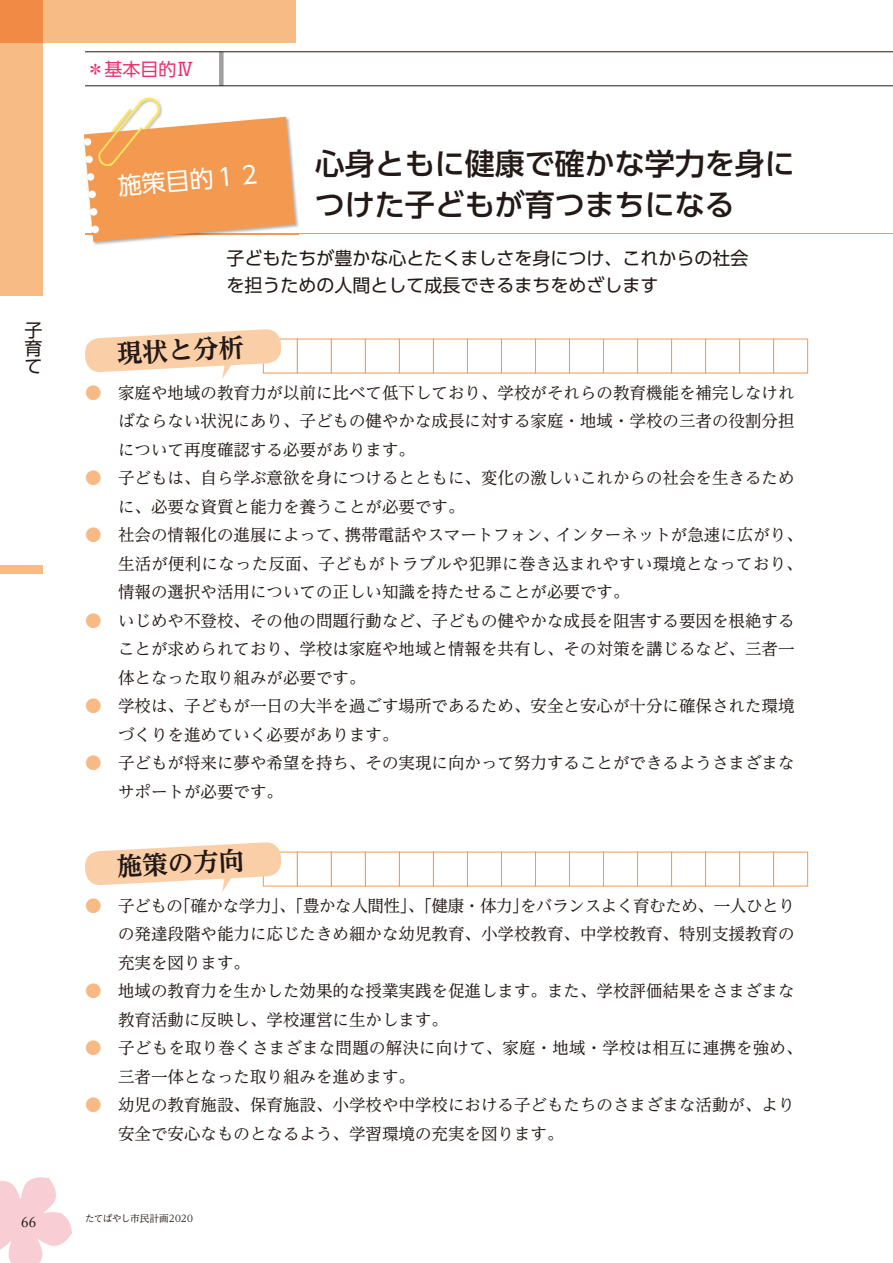
<style>
.page{position:relative;width:893px;height:1263px;background:#fff}
.page>*{position:absolute;margin:0;border:0;box-sizing:border-box;transform-origin:0 0}
.t1{font:500 30px/40.5px "UD Shin Go Pro";color:#231916}
.t2{font:700 25.5px "UD Reimin Pro";color:#231916}
.t3{font:24px "UD Shin Go Pro";color:#fff}
.t4{font:18px/18px "UD Shin Go Pro";color:#231916}
.t5{font:18px "UD Shin Go Pro";color:#e7346e}
.t6{font:16.5px "UD Reimin Pro";color:#231916}
.t7{font:16.5px "UD Reimin Pro";letter-spacing:-.02em;color:#231916}
.t8{font:15px "Adobe Caslon Pro";color:#231916}
.t9{font:9.6px "UD Reimin Pro";color:#231916}
.s1{color:#f7ba85}
</style>
<div class="page">
<hr style="left:85px;top:233px;width:808px;height:1px;background:#f39a50">
<img style="left:93px;top:188px;width:206px;height:57px">
<svg style="left:84px;top:97px;width:211px;height:145px"></svg>
<div style="left:297px;top:339px;width:35px;height:34px;background:#fff;border:1px solid #f39a50"></div>
<div style="left:331px;top:339px;width:35px;height:34px;background:#fff;border:1px solid #f39a50"></div>
<div style="left:365px;top:339px;width:35px;height:34px;background:#fff;border:1px solid #f39a50"></div>
<div style="left:399px;top:339px;width:35px;height:34px;background:#fff;border:1px solid #f39a50"></div>
<div style="left:433px;top:339px;width:35px;height:34px;background:#fff;border:1px solid #f39a50"></div>
<div style="left:467px;top:339px;width:35px;height:34px;background:#fff;border:1px solid #f39a50"></div>
<div style="left:501px;top:339px;width:35px;height:34px;background:#fff;border:1px solid #f39a50"></div>
<div style="left:535px;top:339px;width:35px;height:34px;background:#fff;border:1px solid #f39a50"></div>
<div style="left:569px;top:339px;width:35px;height:34px;background:#fff;border:1px solid #f39a50"></div>
<div style="left:603px;top:339px;width:35px;height:34px;background:#fff;border:1px solid #f39a50"></div>
<div style="left:637px;top:339px;width:35px;height:34px;background:#fff;border:1px solid #f39a50"></div>
<div style="left:671px;top:339px;width:35px;height:34px;background:#fff;border:1px solid #f39a50"></div>
<div style="left:705px;top:339px;width:35px;height:34px;background:#fff;border:1px solid #f39a50"></div>
<div style="left:739px;top:339px;width:35px;height:34px;background:#fff;border:1px solid #f39a50"></div>
<div style="left:773px;top:339px;width:35px;height:34px;background:#fff;border:1px solid #f39a50"></div>
<svg style="left:85px;top:329px;width:197px;height:50px"></svg>
<div style="left:297px;top:852px;width:35px;height:34px;background:#fff;border:1px solid #f39a50"></div>
<div style="left:331px;top:852px;width:35px;height:34px;background:#fff;border:1px solid #f39a50"></div>
<div style="left:365px;top:852px;width:35px;height:34px;background:#fff;border:1px solid #f39a50"></div>
<div style="left:399px;top:852px;width:35px;height:34px;background:#fff;border:1px solid #f39a50"></div>
<div style="left:433px;top:852px;width:35px;height:34px;background:#fff;border:1px solid #f39a50"></div>
<div style="left:467px;top:852px;width:35px;height:34px;background:#fff;border:1px solid #f39a50"></div>
<div style="left:501px;top:852px;width:35px;height:34px;background:#fff;border:1px solid #f39a50"></div>
<div style="left:535px;top:852px;width:35px;height:34px;background:#fff;border:1px solid #f39a50"></div>
<div style="left:569px;top:852px;width:35px;height:34px;background:#fff;border:1px solid #f39a50"></div>
<div style="left:603px;top:852px;width:35px;height:34px;background:#fff;border:1px solid #f39a50"></div>
<div style="left:637px;top:852px;width:35px;height:34px;background:#fff;border:1px solid #f39a50"></div>
<div style="left:671px;top:852px;width:35px;height:34px;background:#fff;border:1px solid #f39a50"></div>
<div style="left:705px;top:852px;width:35px;height:34px;background:#fff;border:1px solid #f39a50"></div>
<div style="left:739px;top:852px;width:35px;height:34px;background:#fff;border:1px solid #f39a50"></div>
<div style="left:773px;top:852px;width:35px;height:34px;background:#fff;border:1px solid #f39a50"></div>
<svg style="left:85px;top:842px;width:197px;height:50px"></svg>
<div style="left:43px;top:0;width:253px;height:43px;background:#f7bb85"></div>
<div style="left:0;top:43px;width:43px;height:253px;background:#f7bb85"></div>
<div style="left:0;top:0;width:43px;height:43px;background:#f08a45"></div>
<div style="left:219px;top:52px;width:5px;height:34px;background:#a0a0a1"></div>
<hr style="left:85px;top:52px;width:808px;height:1px;background:#231916">
<hr style="left:85px;top:86px;width:808px;height:1px;background:#231916">
<div style="left:0;top:566px;width:43px;height:8px;background:#f7bb85"></div>
<svg style="left:0;top:1177px;width:72px;height:86px"></svg>
<p class="t5" style="left:87px;top:55px;width:109px">＊基本目的Ⅳ</p>
<h3 class="t3" style="left:116px;top:167px;width:145px;rotate:-5deg">施策目的１２</h3>
<h1 class="t1" style="left:315px;top:143px;width:481px">心身ともに健康で確かな学力を身につけた子どもが育つまちになる</h1>
<p class="t4" style="left:25px;top:321px;width:19px;text-align:justify">子育て</p>
<p class="t4" style="left:226px;top:244px;width:523px;line-height:27px">子どもたちが豊かな心とたくましさを身につけ、これからの社会を担うための人間として成長できるまちをめざします</p>
<h2 class="t2" style="left:116px;top:333px;width:129px;rotate:-3deg">現状と分析</h2>
<p class="t6" style="left:85px;top:379px;width:711px"><span class="s1">●　</span>家庭や地域の教育力が以前に比べて低下しており、学校がそれらの教育機能を補完しなけれ</p>
<p class="t6" style="left:118px;top:407px;width:678px">ばならない状況にあり、子どもの健やかな成長に対する家庭・地域・学校の三者の役割分担</p>
<p class="t6" style="left:118px;top:436px;width:298px">について再度確認する必要があります。</p>
<p class="t6" style="left:85px;top:464px;width:711px"><span class="s1">●　</span>子どもは、自ら学ぶ意欲を身につけるとともに、変化の激しいこれからの社会を生きるため</p>
<p class="t6" style="left:118px;top:493px;width:348px">に、必要な資質と能力を養うことが必要です。</p>
<p class="t6" style="left:85px;top:521px;width:719px"><span class="s1">●　</span>社会の情報化の進展によって、携帯電話やスマートフォン、インターネットが急速に広がり、</p>
<p class="t6" style="left:118px;top:550px;width:686px">生活が便利になった反面、子どもがトラブルや犯罪に巻き込まれやすい環境となっており、</p>
<p class="t6" style="left:118px;top:578px;width:513px">情報の選択や活用についての正しい知識を持たせることが必要です。</p>
<p class="t6" style="left:85px;top:607px;width:711px"><span class="s1">●　</span>いじめや不登校、その他の問題行動など、子どもの健やかな成長を阻害する要因を根絶する</p>
<p class="t6" style="left:118px;top:635px;width:678px">ことが求められており、学校は家庭や地域と情報を共有し、その対策を講じるなど、三者一</p>
<p class="t6" style="left:118px;top:664px;width:249px">体となった取り組みが必要です。</p>
<p class="t6" style="left:85px;top:692px;width:711px"><span class="s1">●　</span>学校は、子どもが一日の大半を過ごす場所であるため、安全と安心が十分に確保された環境</p>
<p class="t6" style="left:118px;top:721px;width:282px">づくりを進めていく必要があります。</p>
<p class="t6" style="left:85px;top:749px;width:711px"><span class="s1">●　</span>子どもが将来に夢や希望を持ち、その実現に向かって努力することができるようさまざまな</p>
<p class="t6" style="left:118px;top:778px;width:166px">サポートが必要です。</p>
<h2 class="t2" style="left:116px;top:846px;width:129px;rotate:-3deg">施策の方向</h2>
<p class="t7" style="left:85px;top:892px;width:711px"><span class="s1">●　</span>子どもの「確かな学力」、「豊かな人間性」、「健康・体力」をバランスよく育むため、一人ひとり</p>
<p class="t6" style="left:118px;top:920px;width:678px">の発達段階や能力に応じたきめ細かな幼児教育、小学校教育、中学校教育、特別支援教育の</p>
<p class="t6" style="left:118px;top:949px;width:133px">充実を図ります。</p>
<p class="t6" style="left:85px;top:977px;width:711px"><span class="s1">●　</span>地域の教育力を生かした効果的な授業実践を促進します。また、学校評価結果をさまざまな</p>
<p class="t6" style="left:118px;top:1006px;width:331px">教育活動に反映し、学校運営に生かします。</p>
<p class="t6" style="left:85px;top:1034px;width:719px"><span class="s1">●　</span>子どもを取り巻くさまざまな問題の解決に向けて、家庭・地域・学校は相互に連携を強め、</p>
<p class="t6" style="left:118px;top:1063px;width:298px">三者一体となった取り組みを進めます。</p>
<p class="t6" style="left:85px;top:1091px;width:711px"><span class="s1">●　</span>幼児の教育施設、保育施設、小学校や中学校における子どもたちのさまざまな活動が、より</p>
<p class="t6" style="left:118px;top:1120px;width:447px">安全で安心なものとなるよう、学習環境の充実を図ります。</p>
<p class="t8" style="left:21px;top:1213px;width:16px">66</p>
<p class="t9" style="left:85px;top:1210px;width:109px">たてばやし市民計画2020</p>
</div>
